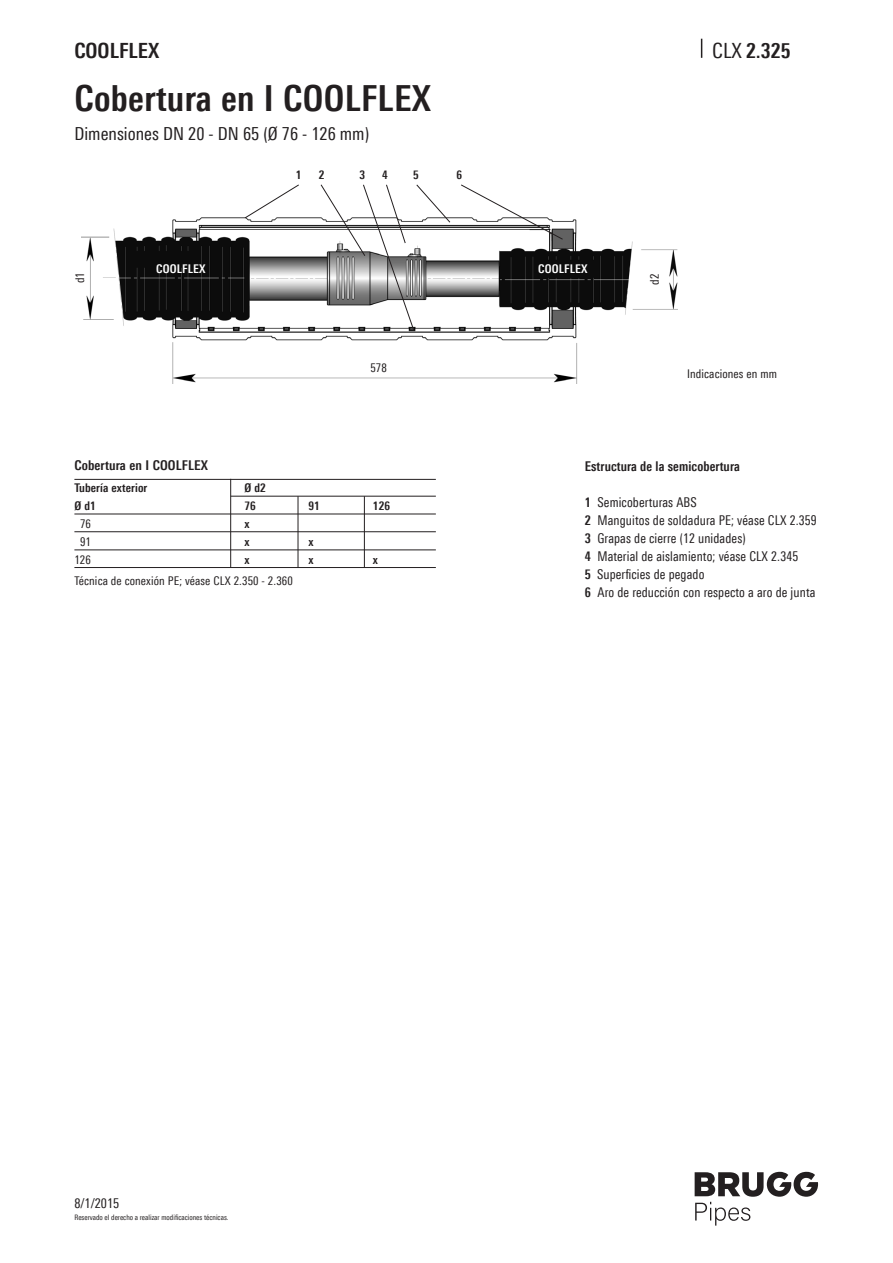
<style>
.page{position:relative;width:893px;height:1263px;background:#fff}
.page>*{position:absolute;margin:0;border:0;box-sizing:border-box;transform-origin:0 0}
.Titel{font:700 36px "Linotype Univers 620 Cn";letter-spacing:.01em;color:#231f20}
.Pagina_Text{font:700 21px "Linotype Univers 620 Cn";color:#231f20}
.t1{font:18px "Linotype Univers 420 Cn";color:#231f20}
.Grundtext{font:13.5px "Linotype Univers 420 Cn";letter-spacing:.01em;color:#231f20;scale:.96 1}
.Grundtext-2{font:700 13.5px "Linotype Univers 620 Cn";letter-spacing:.01em;color:#231f20;scale:.96 1}
.Inhalt_Zwischentitel{font:700 13.5px "Linotype Univers 620 Cn";letter-spacing:.01em;color:#231f20}
.Grundtext-3{font:13.5px "Linotype Univers 420 Cn";letter-spacing:.01em;color:#231f20}
.Legende_bold{font:12px "Linotype Univers 420 Cn";letter-spacing:.01em;color:#231f20}
.Grundtext-4{font:700 12px "Linotype Univers 620 Cn";letter-spacing:.01em;color:#231f20}
.Legende_normal{font:12px "Linotype Univers 420 Cn";letter-spacing:.01em;color:#231f20}
.Grundtext-5{font:700 12px "Linotype Univers 620 Cn";letter-spacing:.01em;color:#fff}
.Grundtext-6{font:12px "Linotype Univers 420 Cn";letter-spacing:.01em;color:#231f20}
.Legende_bold-2{font:700 12px "Linotype Univers 620 Cn";color:#231f20}
.t2{font:7.5px "Linotype Univers 420 Cn";color:#231f20}
.s1{font-family:"Linotype Univers 420 Cn";font-weight:400}
.s2{font-family:"Linotype Univers 620 Cn";font-weight:700}
</style>
<div class="page">
<svg style="left:701px;top:39px;width:1px;height:19px"></svg>
<svg style="left:695px;top:1172px;width:123px;height:53px"></svg>
<img style="left:81px;top:217px;width:596px;height:166px">
<svg style="left:461px;top:184px;width:102px;height:56px"></svg>
<svg style="left:321px;top:184px;width:129px;height:147px"></svg>
<svg style="left:244px;top:184px;width:55px;height:34px"></svg>
<hr style="left:74px;top:479px;width:362px;height:1px;background:#231f20">
<hr style="left:74px;top:514px;width:362px;height:1px;background:#231f20">
<hr style="left:74px;top:531px;width:362px;height:1px;background:#231f20">
<hr style="left:74px;top:567px;width:362px;height:1px;background:#231f20">
<hr style="left:74px;top:550px;width:362px;height:1px;background:#231f20">
<hr style="left:231px;top:496px;width:205px;height:1px;background:#231f20">
<hr style="left:230px;top:479px;width:1px;height:89px;background:#231f20">
<hr style="left:298px;top:496px;width:1px;height:72px;background:#231f20">
<hr style="left:364px;top:496px;width:1px;height:72px;background:#231f20">
<h2 class="Pagina_Text" style="left:74px;top:38px;width:86px">COOLFLEX</h2>
<p class="Pagina_Text" style="left:712px;top:38px;width:80px"><span class="s1">CLX</span> 2.325</p>
<p class="Titel" style="left:74px;top:77px;width:358px">Cobertura en I COOLFLEX</p>
<p class="t1" style="left:74px;top:123px;width:296px">Dimensiones DN 20 - DN 65 (Ø 76 - 126 mm)</p>
<p class="Legende_normal" style="left:73px;top:283px;width:13px;rotate:-90deg">d1</p>
<p class="Legende_bold-2" style="left:296px;top:167px;width:7px">1</p>
<p class="Legende_bold-2" style="left:319px;top:167px;width:7px">2</p>
<p class="Legende_bold-2" style="left:360px;top:167px;width:7px">3</p>
<p class="Legende_bold-2" style="left:382px;top:167px;width:7px">4</p>
<p class="Legende_bold-2" style="left:413px;top:167px;width:7px">5</p>
<p class="Legende_bold-2" style="left:457px;top:167px;width:7px">6</p>
<p class="Grundtext-5" style="left:156px;top:261px;width:51px">COOLFLEX</p>
<p class="Grundtext-5" style="left:538px;top:262px;width:51px">COOLFLEX</p>
<p class="Grundtext-6" style="left:370px;top:360px;width:18px">578</p>
<p class="Legende_normal" style="left:648px;top:285px;width:13px;rotate:-90deg">d2</p>
<p class="Legende_normal" style="left:687px;top:367px;width:92px">Indicaciones en mm</p>
<p class="Inhalt_Zwischentitel" style="left:74px;top:458px;width:135px">Cobertura en I COOLFLEX</p>
<p class="Grundtext-4" style="left:74px;top:480px;width:74px">Tubería exterior</p>
<p class="Grundtext-4" style="left:244px;top:480px;width:23px">Ø d2</p>
<p class="Grundtext-4" style="left:74px;top:498px;width:23px">Ø d1</p>
<p class="Grundtext-4" style="left:244px;top:498px;width:13px">76</p>
<p class="Grundtext-4" style="left:308px;top:498px;width:13px">91</p>
<p class="Grundtext-4" style="left:373px;top:498px;width:19px">126</p>
<p class="Grundtext-6" style="left:80px;top:517px;width:12px">76</p>
<p class="Grundtext-4" style="left:244px;top:516px;width:7px">x</p>
<p class="Grundtext-6" style="left:80px;top:535px;width:12px">91</p>
<p class="Grundtext-4" style="left:244px;top:534px;width:7px">x</p>
<p class="Grundtext-4" style="left:308px;top:534px;width:7px">x</p>
<p class="Grundtext-6" style="left:74px;top:553px;width:18px">126</p>
<p class="Grundtext-4" style="left:244px;top:552px;width:7px">x</p>
<p class="Grundtext-4" style="left:308px;top:552px;width:7px">x</p>
<p class="Grundtext-4" style="left:373px;top:552px;width:7px">x</p>
<p class="Legende_bold" style="left:74px;top:573px;width:220px">Técnica de conexión PE; véase CLX 2.350 - 2.360</p>
<p class="Grundtext-2" style="left:585px;top:458px;width:163px">Estructura de la semicobertura</p>
<p class="Grundtext" style="left:585px;top:494px;width:118px"><span class="s2">1</span> Semicoberturas ABS</p>
<p class="Grundtext" style="left:585px;top:512px;width:243px"><span class="s2">2</span> Manguitos de soldadura PE; véase CLX 2.359</p>
<p class="Grundtext" style="left:585px;top:530px;width:169px"><span class="s2">3</span> Grapas de cierre (12 unidades)</p>
<p class="Grundtext" style="left:585px;top:548px;width:224px"><span class="s2">4</span> Material de aislamiento; véase CLX 2.345</p>
<p class="Grundtext" style="left:585px;top:566px;width:126px"><span class="s2">5</span> Superficies de pegado</p>
<p class="Grundtext" style="left:585px;top:584px;width:242px"><span class="s2">6</span> Aro de reducción con respecto a aro de junta</p>
<p class="Grundtext-3" style="left:74px;top:1195px;width:46px">8/1/2015</p>
<p class="t2" style="left:74px;top:1213px;width:156px">Reservado el derecho a realizar modificaciones técnicas.</p>
</div>
